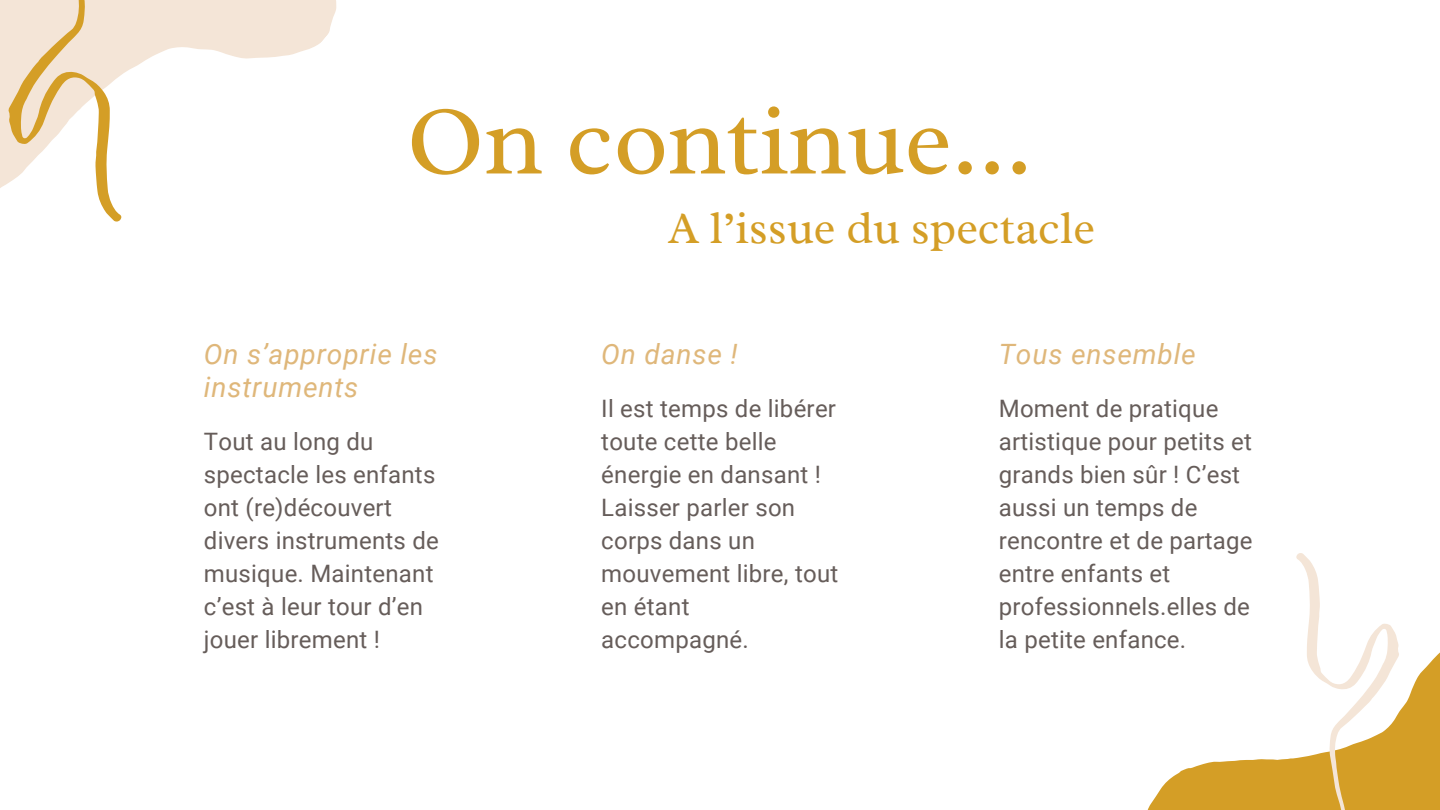
<style>
.page{position:relative;width:1440px;height:810px;background:#fff}
.page>*{position:absolute;margin:0;border:0;box-sizing:border-box;transform-origin:0 0}
.t1{font:99.8px "Radley";color:#d49e26}
.t2{font:46px "Radley";color:#d49e26}
.t3{font:italic 28px/33px "Roboto";letter-spacing:.03em;color:#dfb77a}
.t4{font:24px/33px "Roboto";letter-spacing:.01em;color:#665d5a}
</style>
<div class="page">
<svg style="left:1147px;top:652px;width:293px;height:158px"></svg>
<svg style="left:0;top:0;width:337px;height:188px"></svg>
<svg style="left:8px;top:0;width:126px;height:222px"></svg>
<svg style="left:1285px;top:553px;width:114px;height:257px"></svg>
<h1 class="t1" style="left:406px;top:77px;width:628px">On continue...</h1>
<p class="t3" style="left:204px;top:337px;width:235px">On s’approprie les instruments</p>
<p class="t4" style="left:204px;top:426px;width:236px">Tout au long du spectacle les enfants ont (re)découvert divers instruments de musique. Maintenant c’est à leur tour d’en jouer librement !</p>
<h2 class="t2" style="left:668px;top:198px;width:428px">A l’issue du spectacle</h2>
<p class="t3" style="left:601px;top:337px;width:138px">On danse !</p>
<p class="t4" style="left:601px;top:393px;width:239px">Il est temps de libérer toute cette belle énergie en dansant !<br>Laisser parler son corps dans un mouvement libre, tout en étant accompagné.</p>
<p class="t3" style="left:999px;top:337px;width:198px">Tous ensemble</p>
<p class="t4" style="left:999px;top:393px;width:255px">Moment de pratique artistique pour petits et grands bien sûr ! C’est aussi un temps de rencontre et de partage entre enfants et professionnels.elles de la petite enfance.</p>
</div>
